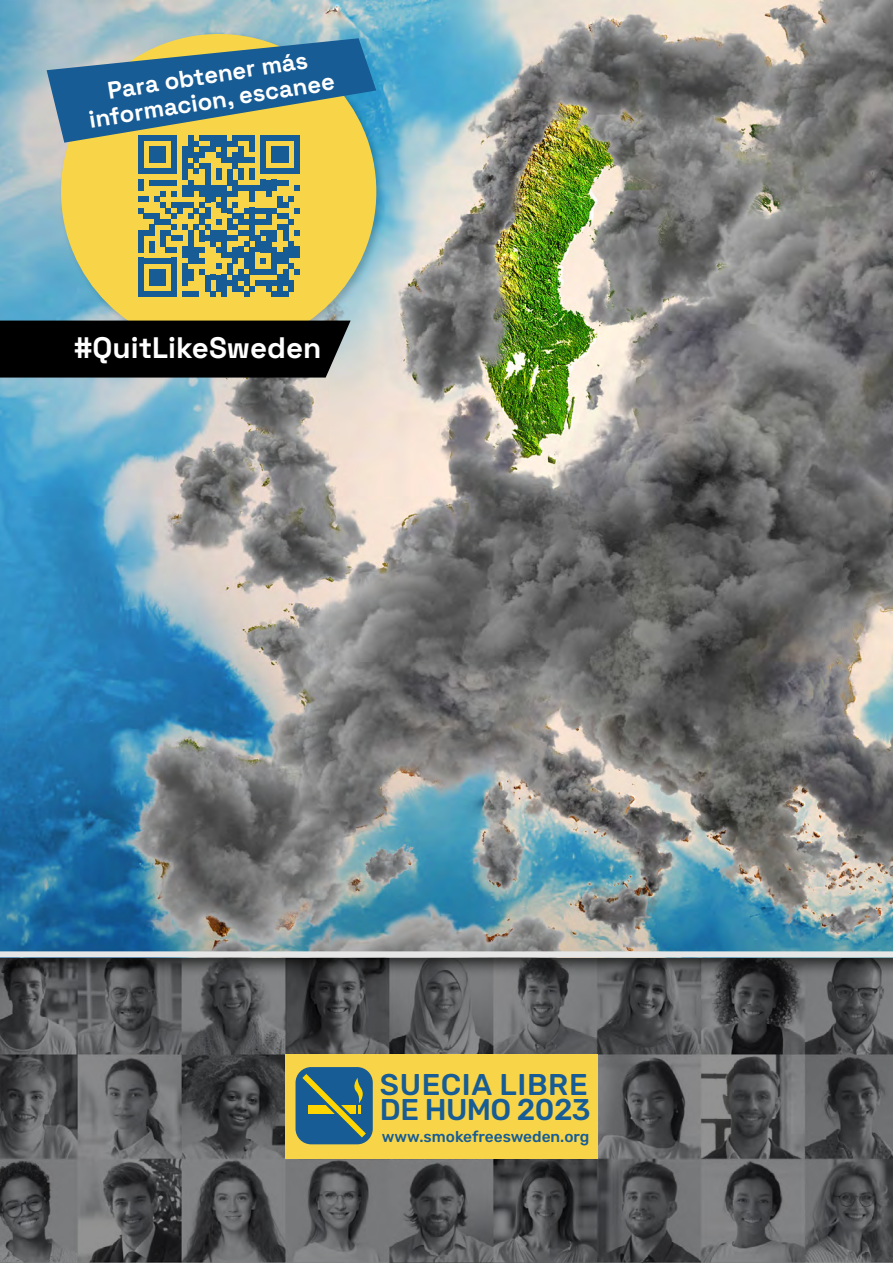
<style>
.page{position:relative;width:893px;height:1263px;background:#fff}
.page>*{position:absolute;margin:0;border:0;box-sizing:border-box;transform-origin:0 0}
.t1{font:500 33.15px/29.4px "Rubik";letter-spacing:-.055em;color:#175c95}
.t2{font:500 32.4px/28.7px "Rubik";letter-spacing:-.055em;color:#175c95}
.t3{font:500 30px/25.5px "Rubik";letter-spacing:.015em;color:#175c95}
.t4{font:700 29.55px "Space Grotesk";color:#fff}
.t5{font:700 24px/25.5px "Space Grotesk";color:#fff;text-align:center}
.t6{font:500 15.45px "Rubik";color:#175c95}
.t7{font:500 15.15px "Rubik";color:#175c95}
</style>
<div class="page">
<svg style="left:0;top:977px;width:893px;height:286px;background:#58595b"></svg>
<div style="left:0;top:0;width:893px;height:977px;background:#000;opacity:.75"></div>
<img style="left:0;top:0;width:893px;height:951px">
<div style="left:0;top:951px;width:893px;height:6px;background:#e6e6e6"></div>
<div style="left:58px;top:31px;width:329px;height:328px;background:#000;opacity:.2"></div>
<div style="left:61px;top:34px;width:315px;height:315px;background:#f8d548;border-radius:50%"></div>
<div style="left:138px;top:230px;width:5px;height:22px;background:#175c95"></div>
<div style="left:138px;top:258px;width:5px;height:39px;background:#175c95"></div>
<div style="left:149px;top:241px;width:5px;height:11px;background:#175c95"></div>
<div style="left:149px;top:269px;width:5px;height:17px;background:#175c95"></div>
<div style="left:154px;top:269px;width:6px;height:17px;background:#175c95"></div>
<div style="left:160px;top:230px;width:6px;height:17px;background:#175c95"></div>
<div style="left:160px;top:269px;width:6px;height:17px;background:#175c95"></div>
<svg style="left:143px;top:258px;width:28px;height:5px"></svg>
<svg style="left:143px;top:291px;width:28px;height:6px"></svg>
<svg style="left:166px;top:247px;width:11px;height:5px"></svg>
<div style="left:171px;top:258px;width:6px;height:39px;background:#175c95"></div>
<div style="left:182px;top:157px;width:6px;height:23px;background:#175c95"></div>
<div style="left:182px;top:247px;width:6px;height:11px;background:#175c95"></div>
<div style="left:182px;top:263px;width:6px;height:23px;background:#175c95"></div>
<div style="left:188px;top:230px;width:6px;height:33px;background:#175c95"></div>
<div style="left:188px;top:269px;width:6px;height:11px;background:#175c95"></div>
<div style="left:194px;top:247px;width:5px;height:16px;background:#175c95"></div>
<svg style="left:182px;top:291px;width:17px;height:6px"></svg>
<svg style="left:199px;top:247px;width:6px;height:5px"></svg>
<div style="left:205px;top:163px;width:5px;height:39px;background:#175c95"></div>
<svg style="left:138px;top:180px;width:72px;height:61px"></svg>
<div style="left:205px;top:275px;width:5px;height:16px;background:#175c95"></div>
<div style="left:210px;top:185px;width:6px;height:17px;background:#175c95"></div>
<div style="left:210px;top:230px;width:6px;height:17px;background:#175c95"></div>
<svg style="left:210px;top:291px;width:6px;height:6px"></svg>
<div style="left:216px;top:169px;width:5px;height:11px;background:#175c95"></div>
<div style="left:216px;top:185px;width:5px;height:12px;background:#175c95"></div>
<svg style="left:216px;top:202px;width:5px;height:6px"></svg>
<svg style="left:216px;top:219px;width:5px;height:5px"></svg>
<div style="left:216px;top:230px;width:5px;height:11px;background:#175c95"></div>
<svg style="left:216px;top:247px;width:5px;height:5px"></svg>
<svg style="left:199px;top:258px;width:22px;height:22px"></svg>
<div style="left:216px;top:275px;width:5px;height:16px;background:#175c95"></div>
<div style="left:221px;top:185px;width:6px;height:28px;background:#175c95"></div>
<div style="left:221px;top:230px;width:6px;height:28px;background:#175c95"></div>
<div style="left:221px;top:275px;width:6px;height:22px;background:#175c95"></div>
<div style="left:227px;top:169px;width:6px;height:16px;background:#175c95"></div>
<div style="left:227px;top:263px;width:6px;height:12px;background:#175c95"></div>
<div style="left:233px;top:180px;width:5px;height:17px;background:#175c95"></div>
<div style="left:233px;top:247px;width:5px;height:16px;background:#175c95"></div>
<div style="left:238px;top:169px;width:6px;height:11px;background:#175c95"></div>
<svg style="left:227px;top:185px;width:22px;height:73px"></svg>
<div style="left:244px;top:252px;width:5px;height:17px;background:#175c95"></div>
<div style="left:249px;top:169px;width:6px;height:11px;background:#175c95"></div>
<div style="left:249px;top:185px;width:6px;height:17px;background:#175c95"></div>
<div style="left:249px;top:208px;width:6px;height:33px;background:#175c95"></div>
<div style="left:249px;top:247px;width:6px;height:28px;background:#175c95"></div>
<svg style="left:255px;top:185px;width:6px;height:6px"></svg>
<div style="left:255px;top:236px;width:6px;height:16px;background:#175c95"></div>
<div style="left:261px;top:180px;width:5px;height:11px;background:#175c95"></div>
<svg style="left:255px;top:208px;width:11px;height:5px"></svg>
<svg style="left:255px;top:219px;width:11px;height:5px"></svg>
<svg style="left:261px;top:230px;width:5px;height:6px"></svg>
<div style="left:261px;top:241px;width:5px;height:11px;background:#175c95"></div>
<svg style="left:261px;top:258px;width:5px;height:5px"></svg>
<div style="left:266px;top:180px;width:6px;height:17px;background:#175c95"></div>
<div style="left:266px;top:208px;width:6px;height:16px;background:#175c95"></div>
<div style="left:266px;top:230px;width:6px;height:22px;background:#175c95"></div>
<div style="left:272px;top:180px;width:5px;height:11px;background:#175c95"></div>
<div style="left:272px;top:230px;width:5px;height:11px;background:#175c95"></div>
<div style="left:272px;top:247px;width:5px;height:28px;background:#175c95"></div>
<svg style="left:227px;top:269px;width:50px;height:28px"></svg>
<div style="left:277px;top:252px;width:6px;height:11px;background:#175c95"></div>
<div style="left:277px;top:275px;width:6px;height:22px;background:#175c95"></div>
<svg style="left:277px;top:180px;width:11px;height:5px"></svg>
<div style="left:283px;top:224px;width:5px;height:17px;background:#175c95"></div>
<div style="left:283px;top:247px;width:5px;height:16px;background:#175c95"></div>
<div style="left:283px;top:269px;width:5px;height:17px;background:#175c95"></div>
<svg style="left:283px;top:291px;width:5px;height:6px"></svg>
<svg style="left:47px;top:38px;width:329px;height:136px"></svg>
<div style="left:288px;top:241px;width:6px;height:17px;background:#175c95"></div>
<div style="left:288px;top:280px;width:6px;height:11px;background:#175c95"></div>
<div style="left:294px;top:135px;width:6px;height:11px;background:#175c95"></div>
<div style="left:294px;top:146px;width:6px;height:11px;background:#175c95"></div>
<div style="left:294px;top:157px;width:6px;height:17px;background:#175c95"></div>
<svg style="left:294px;top:185px;width:6px;height:6px"></svg>
<svg style="left:272px;top:197px;width:28px;height:39px"></svg>
<div style="left:294px;top:247px;width:6px;height:11px;background:#175c95"></div>
<svg style="left:288px;top:263px;width:12px;height:12px"></svg>
<div style="left:0;top:321px;width:351px;height:57px;background:#000"></div>
<div style="left:285px;top:1054px;width:313px;height:104px;background:#f8d548"></div>
<div style="left:295px;top:1067px;width:78px;height:77px;background:#175c95;border-radius:16px"></div>
<svg style="left:299px;top:1070px;width:71px;height:71px"></svg>
<p class="t5" style="left:83px;top:81px;width:250px;rotate:-9deg">Para obtener más informacion, escanee</p>
<p class="t4" style="left:74px;top:326px;width:249px">#QuitLikeSweden</p>
<h1 class="t1" style="left:381px;top:1069px;width:211px">SMOKE FREE<br>SWEDEN 2023</h1>
<p class="t6" style="left:382px;top:1127px;width:209px">www.smokefreesweden.org</p>
<h2 class="t2" style="left:390px;top:1071px;width:206px">SMOKE FREE<br>SWEDEN 2023</h2>
<p class="t7" style="left:391px;top:1127px;width:204px">www.smokefreesweden.org</p>
<p class="t3" style="left:380px;top:1072px;width:212px">SUECIA LIBRE<br>DE HUMO 2023</p>
</div>
